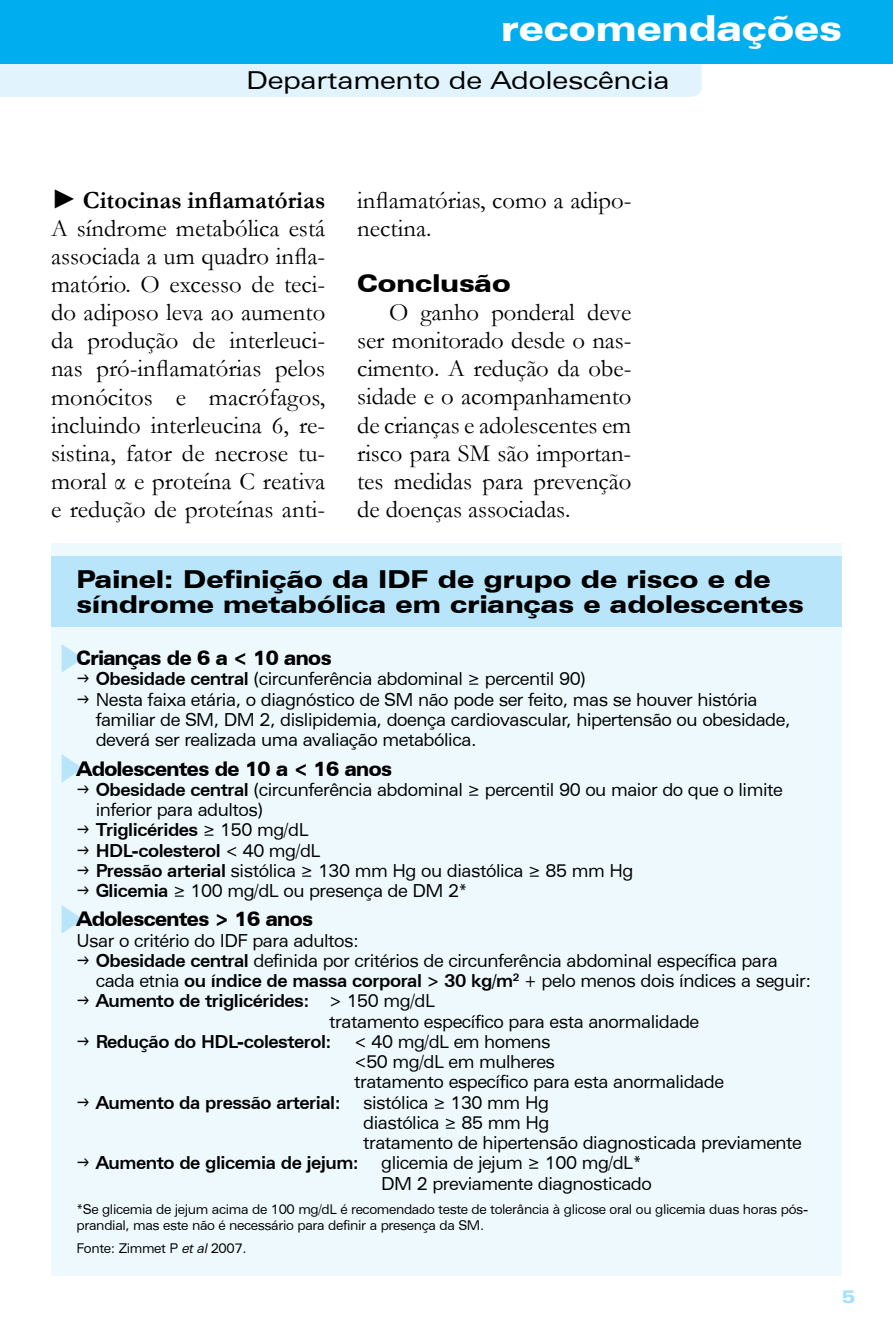
<style>
.page{position:relative;width:893px;height:1340px;background:#fff}
.page>*{position:absolute;margin:0;border:0;box-sizing:border-box;transform-origin:0 0}
.t1{font:40.5px "Garamond";color:#b9e5fb;scale:.75 1}
.t2{font:900 expanded 36px "Zurich BT";color:#fff}
.t3{font:24.75px/28.1px "Garamond";color:#000;text-align:justify}
.t4{font:900 expanded 24.75px/24.8px "Zurich BT";color:#000}
.t5{font:expanded 24.75px "Zurich BT";letter-spacing:-.01em;color:#000}
.t6{font:900 expanded 20.25px "Zurich BT";letter-spacing:-.03em;color:#000;scale:.85 1}
.t7{font:expanded 18px/20.2px "Zurich BT";letter-spacing:-.03em;color:#000;scale:.85 1}
.t8{font:700 expanded 18px "Zurich BT";letter-spacing:-.03em;color:#000;scale:.85 1}
.t9{font:900 expanded 18px "Zurich BT";color:#aae1fa}
.t10{font:expanded 13.5px/15.8px "Zurich BT";letter-spacing:-.03em;color:#000;scale:.85 1}
.s1{font-family:"Times New Roman";font-size:27px}
.s2{font-weight:700}
.s3{font-weight:400}
.s4{font-style:italic}
</style>
<div class="page">
<div style="left:0;top:64px;width:702px;height:33px;background:#e1f4fd"></div>
<div style="left:0;top:0;width:893px;height:64px;background:#00aeef"></div>
<div style="left:51px;top:543px;width:791px;height:733px;background:#eef9fe"></div>
<div style="left:51px;top:556px;width:791px;height:70px;background:#b9e5fb"></div>
<h2 class="t2" style="left:501px;top:7px;width:342px">recomendações</h2>
<h3 class="t5" style="left:246px;top:66px;width:425px">Departamento de Adolescência</h3>
<p class="t3" style="left:51px;top:185px;width:276px"><span class="s1">►</span> <span class="s2">Citocinas inflamatórias </span>A síndrome metabólica está associada a um quadro infla&shy;matório. O excesso de teci&shy;do adiposo leva ao aumento da produção de interleuci&shy;nas pró-inflamatórias pelos monócitos e macrófagos, incluindo interleucina 6, re&shy;sistina, fator de necrose tu&shy;moral α e proteína C reativa e redução de proteínas anti-</p>
<h3 class="t3" style="left:357px;top:185px;width:276px">inflamatórias, como a adipo&shy;nectina.</h3>
<h3 class="t4" style="left:357px;top:271px;width:155px">Conclusão</h3>
<h3 class="t3" style="left:357px;top:297px;width:276px;text-indent:32px">O ganho ponderal deve ser monitorado desde o nas&shy;cimento. A redução da obe&shy;sidade e o acompanhamento de crianças e adolescentes em risco para SM são importan&shy;tes medidas para prevenção de doenças associadas.</h3>
<h3 class="t4" style="left:77px;top:567px;width:729px">Painel: Definição da IDF de grupo de risco e de síndrome metabólica em crianças e adolescentes</h3>
<h1 class="t1" style="left:57px;top:632px;width:42px">►</h1>
<p class="t6" style="left:77px;top:646px;width:302px">Crianças de 6 a &lt; 10 anos</p>
<p class="t7" style="left:96px;top:669px;width:819px"><span class="s2">Obesidade central</span> (circunferência abdominal ≥ percentil 90)<br>Nesta faixa etária, o diagnóstico de SM não pode ser feito, mas se houver história familiar de SM, DM 2, dislipidemia, doença cardiovascular, hipertensão ou obesidade, deverá ser realizada uma avaliação metabólica.</p>
<p class="t6" style="left:77px;top:756px;width:373px">Adolescentes de 10 a &lt; 16 anos</p>
<p class="t7" style="left:96px;top:779px;width:810px"><span class="s2">Obesidade central</span> (circunferência abdominal ≥ percentil 90 ou maior do que o limite inferior para adultos)<br><span class="s2">Triglicérides</span> ≥ 150 mg/dL<br><span class="s2">HDL-colesterol</span> &lt; 40 mg/dL<br><span class="s2">Pressão arterial</span> sistólica ≥ 130 mm Hg ou diastólica ≥ 85 mm Hg<br><span class="s2">Glicemia</span> ≥ 100 mg/dL ou presença de DM 2*</p>
<p class="t6" style="left:77px;top:907px;width:280px">Adolescentes &gt; 16 anos</p>
<p class="t7" style="left:77px;top:930px;width:334px">Usar o critério do IDF para adultos:</p>
<p class="t7" style="left:96px;top:950px;width:804px"><span class="s2">Obesidade central</span> definida por critérios de circunferência abdominal específica para</p>
<p class="t7" style="left:96px;top:970px;width:843px">cada etnia <span class="s2">ou índice de massa corporal &gt; 30 kg/m</span><sup>2</sup> + pelo menos dois índices a seguir:</p>
<p class="t8" style="left:96px;top:990px;width:401px">Aumento de triglicérides: <span class="s3">&gt; 150 mg/dL</span></p>
<p class="t7" style="left:329px;top:1011px;width:437px">tratamento específico para esta anormalidade</p>
<p class="t8" style="left:96px;top:1030px;width:537px">Redução do HDL-colesterol: <span class="s3">&lt; 40 mg/dL em homens</span></p>
<p class="t7" style="left:354px;top:1051px;width:238px">&lt;50 mg/dL em mulheres</p>
<p class="t7" style="left:354px;top:1071px;width:437px">tratamento específico para esta anormalidade</p>
<p class="t8" style="left:96px;top:1091px;width:535px">Aumento da pressão arterial: <span class="s3">sistólica ≥ 130 mm Hg</span></p>
<p class="t7" style="left:363px;top:1112px;width:221px">diastólica ≥ 85 mm Hg</p>
<p class="t7" style="left:363px;top:1132px;width:518px">tratamento de hipertensão diagnosticada previamente</p>
<p class="t8" style="left:96px;top:1152px;width:644px">Aumento de glicemia de jejum: <span class="s3">glicemia de jejum ≥ 100 mg/dL*</span></p>
<p class="t7" style="left:381px;top:1173px;width:320px">DM 2 previamente diagnosticado</p>
<p class="t10" style="left:77px;top:1201px;width:862px">*Se glicemia de jejum acima de 100 mg/dL é recomendado teste de tolerância à glicose oral ou glicemia duas horas pós&shy;prandial, mas este não é necessário para definir a presença da SM.</p>
<p class="t10" style="left:77px;top:1240px;width:202px">Fonte: Zimmet P <span class="s4">etal</span>2007.</p>
<h1 class="t1" style="left:57px;top:741px;width:42px">►</h1>
<h1 class="t1" style="left:57px;top:892px;width:42px">►</h1>
<p class="t9" style="left:842px;top:1285px;width:15px">5</p>
</div>
